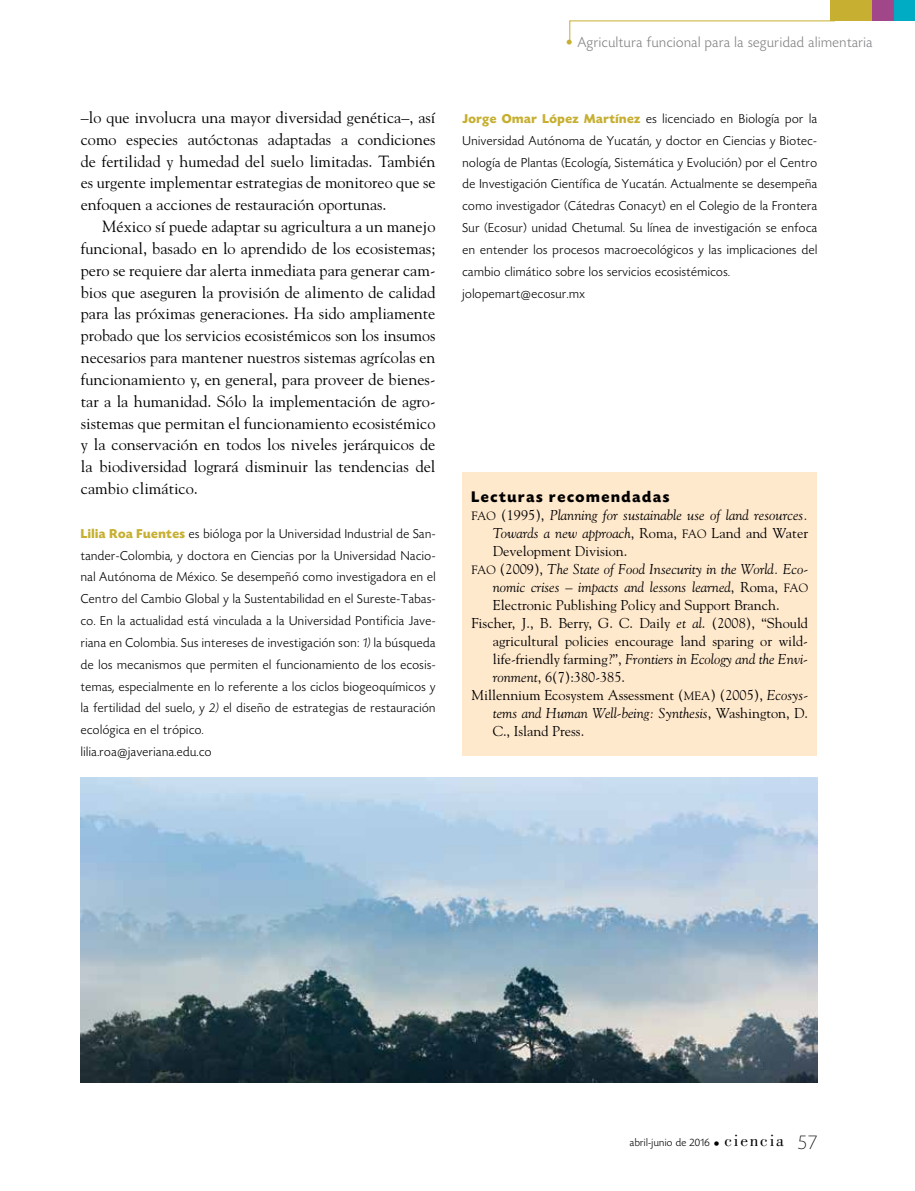
<style>
.page{position:relative;width:915px;height:1191px;background:#fff}
.page>*{position:absolute;margin:0;border:0;box-sizing:border-box;transform-origin:0 0}
.t1{font:16.2px/21.8px "Goudy";color:#000;text-align:justify}
.t2{font:700 16.2px "Today HEF";letter-spacing:.1em;color:#000}
.t3{font:300 15px "Today HEF";letter-spacing:.04em;color:#808285}
.t4{font:italic 14.25px "Goudy";color:#000}
.t5{font:14.25px "Goudy";color:#000}
.t6{font:300 13.5px/21.9px "Today HEF";letter-spacing:.04em;color:#000}
.t7{font:300 11.25px "Today HEF";letter-spacing:.03em;color:#000}
.s1{font-weight:700;color:#c6af31}
.s2{font-style:italic}
.s3{color:#c6af31}
.s4{font-style:normal;font-size:12px}
.s5{font-style:normal}
.s6{font-size:12px}
.s7{font-weight:200;font-size:13.5px}
.s8{font-family:"Bodoni";font-weight:400;font-size:17.25px}
.s9{font-weight:200;font-size:21px}
</style>
<div class="page">
<div style="left:893px;top:0;width:21px;height:21px;background:#00acc3"></div>
<div style="left:829px;top:0;width:43px;height:21px;background:#c6af31"></div>
<div style="left:872px;top:0;width:21px;height:21px;background:#a2468a"></div>
<svg style="left:569px;top:20px;width:266px;height:22px"></svg>
<div style="left:462px;top:472px;width:354px;height:284px;background:#ffe9cd"></div>
<img style="left:81px;top:778px;width:735px;height:304px">
<p class="t1" style="left:81px;top:106px;width:356px">–lo que involucra una mayor diversidad genética–, así como especies autóctonas adaptadas a condiciones de fertilidad y humedad del suelo limitadas. También es urgente implementar estrategias de monitoreo que se enfoquen a acciones de restauración oportunas.</p>
<p class="t1" style="left:81px;top:215px;width:356px;text-indent:21px">México sí puede adaptar su agricultura a un manejo funcional, basado en lo aprendido de los ecosistemas; pero se requiere dar alerta inmediata para generar cam&shy;bios que aseguren la provisión de alimento de calidad para las próximas generaciones. Ha sido ampliamente probado que los servicios ecosistémicos son los insumos necesarios para mantener nuestros sistemas agrícolas en funcionamiento y, en general, para proveer de bienes&shy;tar a la humanidad. Sólo la implementación de agro&shy;sistemas que permitan el funcionamiento ecosistémico y la conservación en todos los niveles jerárquicos de la biodiversidad logrará disminuir las tendencias del cambio climático.</p>
<p class="t6" style="left:81px;top:523px;width:356px"><span class="s1">Lilia Roa Fuentes</span> es bióloga por la Universidad Industrial de San&shy;tander-Colombia, y doctora en Ciencias por la Universidad Nacio&shy;nal Autónoma de México. Se desempeñó como investigadora en el Centro del Cambio Global y la Sustentabilidad en el Sureste-Tabas&shy;co. En la actualidad está vinculada a la Universidad Pontificia Jave&shy;riana en Colombia. Sus intereses de investigación son: <span class="s2">1)</span> la búsqueda de los mecanismos que permiten el funcionamiento de los ecosis&shy;temas, especialmente en lo referente a los ciclos biogeoquímicos y la fertilidad del suelo, y <span class="s2">2)</span> el diseño de estrategias de restauración ecológica en el trópico.<br>lilia.roa@javeriana.edu.co</p>
<p class="t3" style="left:565px;top:34px;width:308px"><span class="s3">•</span> Agricultura funcional para la seguridad alimentaria</p>
<p class="t6" style="left:462px;top:108px;width:356px"><span class="s1">Jorge Omar López Martínez</span> es licenciado en Biología por la Universidad Autónoma de Yucatán, y doctor en Ciencias y Biotec&shy;nología de Plantas (Ecología, Sistemática y Evolución) por el Centro de Investigación Científica de Yucatán. Actualmente se desempeña como investigador (Cátedras Conacyt) en el Colegio de la Frontera Sur (Ecosur) unidad Chetumal. Su línea de investigación se enfoca en entender los procesos macroecológicos y las implicaciones del cambio climático sobre los servicios ecosistémicos. jolopemart@ecosur.mx</p>
<p class="t2" style="left:471px;top:489px;width:199px">Lecturas recomendadas</p>
<p class="t4" style="left:471px;top:507px;width:338px"><span class="s4">FAO</span> <span class="s5">(1995),</span> Planning for sustainable use of land resources.</p>
<p class="t4" style="left:492px;top:525px;width:317px">Towards a new approach<span class="s5">, Roma,</span> <span class="s4">FAO</span> <span class="s5">Land and Water</span></p>
<p class="t5" style="left:492px;top:542px;width:136px">Development Division.</p>
<p class="t4" style="left:471px;top:561px;width:338px"><span class="s4">FAO</span> <span class="s5">(2009),</span> The State of Food Insecurity in the World. Eco-</p>
<p class="t4" style="left:492px;top:579px;width:317px">nomic crises – impacts and lessons learned<span class="s5">, Roma,</span> <span class="s4">FAO</span></p>
<p class="t5" style="left:492px;top:596px;width:288px">Electronic Publishing Policy and Support Branch.</p>
<p class="t5" style="left:471px;top:614px;width:338px">Fischer, J., B. Berry, G. C. Daily <span class="s2">et al</span>. (2008), “Should</p>
<p class="t5" style="left:492px;top:632px;width:317px">agricultural policies encourage land sparing or wild-</p>
<p class="t4" style="left:492px;top:651px;width:316px"><span class="s5">life-friendly farming?”,</span> Frontiers in Ecology and the Envi-</p>
<p class="t5" style="left:492px;top:668px;width:134px"><span class="s2">ronment</span>, 6(7):380-385.</p>
<p class="t5" style="left:471px;top:686px;width:338px">Millennium Ecosystem Assessment (<span class="s6">MEA</span>) (2005), <span class="s2">Ecosys-</span></p>
<p class="t4" style="left:492px;top:705px;width:317px">tems and Human Well-being: Synthesis<span class="s5">, Washington, D.</span></p>
<p class="t5" style="left:492px;top:722px;width:93px">C., Island Press.</p>
<p class="t7" style="left:629px;top:1136px;width:188px">abril-junio de 2016 <span class="s7">•</span> <span class="s8">ciencia</span> <span class="s9">57</span></p>
</div>
